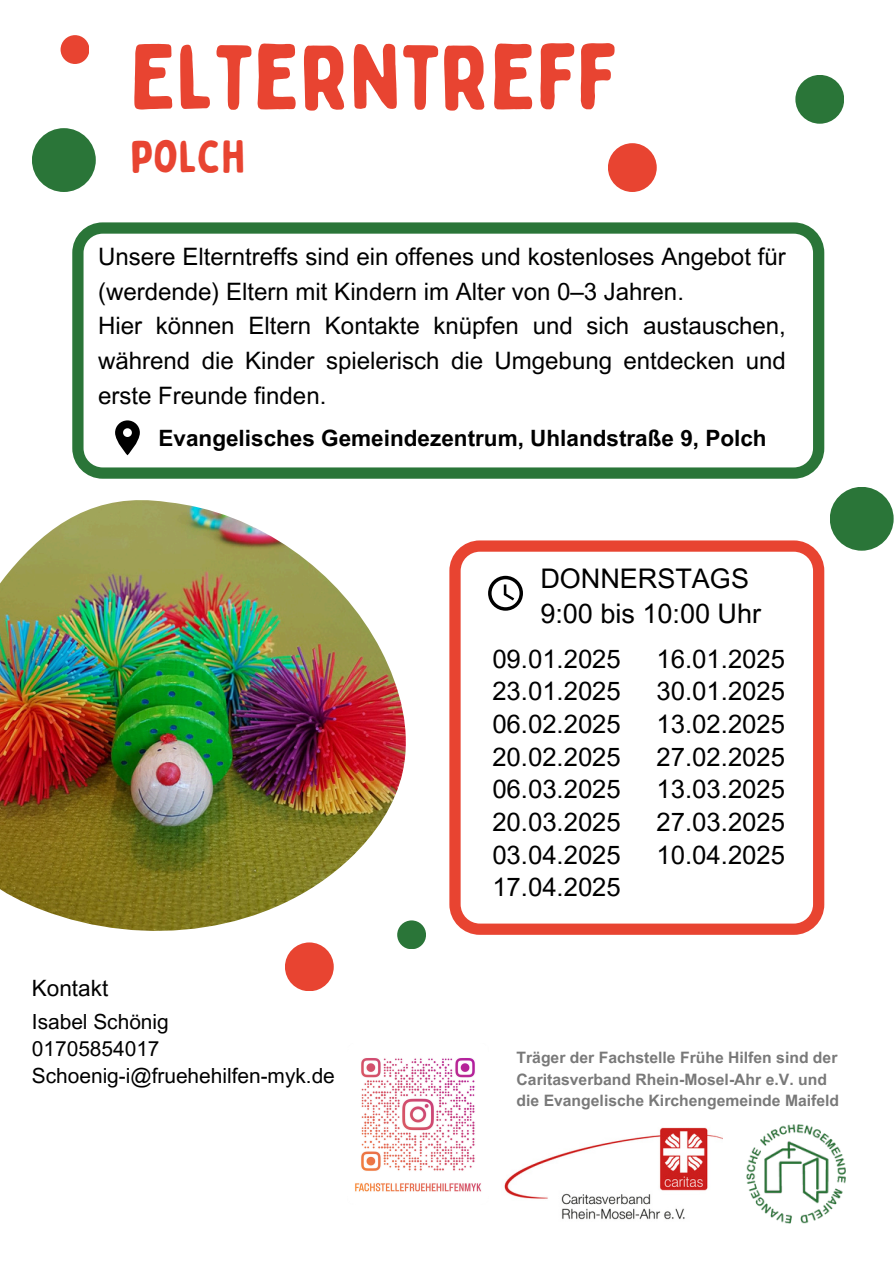
<style>
.page{position:relative;width:894px;height:1264px;background:#fff}
.page>*{position:absolute;margin:0;border:0;box-sizing:border-box;transform-origin:0 0}
.t1{font:91.5px "Bobby Jones Soft";color:#e84431}
.t2{font:45px "Bobby Jones Soft";color:#e84431}
.t3{font:27px/34.8px "Arial MT Pro";color:#000}
.t4{font:25.65px "Arial MT Pro";color:#000}
.t5{font:24px/34.8px "Arial MT Pro";color:#000}
.t6{font:700 22.5px "Arial MT Pro";color:#000}
.t7{font:22.5px "Arial MT Pro";color:#000}
.t8{font:20.85px/27px "Arial MT Pro";color:#000}
.t9{font:700 15.75px/21.6px "Arial MT Pro";color:#000}
</style>
<div class="page">
<svg style="left:72px;top:222px;width:752px;height:256px"></svg>
<img style="left:0;top:500px;width:405px;height:431px">
<svg style="left:449px;top:540px;width:375px;height:394px"></svg>
<div style="left:285px;top:942px;width:48px;height:49px;background:#e84431;border-radius:50%"></div>
<div style="left:61px;top:35px;width:28px;height:29px;background:#e84431;border-radius:50%"></div>
<div style="left:397px;top:920px;width:29px;height:29px;background:#2a7538;border-radius:50%"></div>
<div style="left:607px;top:143px;width:49px;height:49px;background:#e84431;border-radius:50%"></div>
<div style="left:32px;top:128px;width:64px;height:64px;background:#2a7538;border-radius:50%"></div>
<div style="left:829px;top:487px;width:64px;height:63px;background:#2a7538;border-radius:50%"></div>
<div style="left:795px;top:75px;width:49px;height:49px;background:#2a7538;border-radius:50%"></div>
<img style="left:746px;top:1124px;width:99px;height:99px">
<img style="left:504px;top:1127px;width:218px;height:93px">
<img style="left:355px;top:1058px;width:126px;height:134px">
<svg style="left:115px;top:420px;width:25px;height:35px"></svg>
<svg style="left:488px;top:576px;width:35px;height:34px"></svg>
<h5 class="t1" style="left:131px;top:20px;width:488px">ELTERNTREFF</h5>
<p class="t2" style="left:131px;top:128px;width:116px">POLCH</p>
<h4 class="t5" style="left:98px;top:242px;width:689px">Unsere Elterntreffs sind ein offenes und kostenloses Angebot für (werdende) Eltern mit Kindern im Alter von 0–3 Jahren.<br>Hier können Eltern Kontakte knüpfen und sich austauschen, während die Kinder spielerisch die Umgebung entdecken und erste Freunde finden.</h4>
<p class="t6" style="left:158px;top:430px;width:609px">Evangelisches Gemeindezentrum, Uhlandstraße 9, Polch</p>
<p class="t3" style="left:540px;top:564px;width:222px">DONNERSTAGS<br>9:00 bis 10:00 Uhr</p>
<h3 class="t7" style="left:32px;top:979px;width:78px">Kontakt</h3>
<h2 class="t8" style="left:32px;top:1011px;width:304px">Isabel Schönig<br>01705854017<br>Schoenig-i@fruehehilfen-myk.de</h2>
<p class="t4" style="left:492px;top:649px;width:130px">09.01.2025</p>
<p class="t4" style="left:656px;top:649px;width:130px">16.01.2025</p>
<p class="t4" style="left:492px;top:681px;width:130px">23.01.2025</p>
<p class="t4" style="left:656px;top:681px;width:130px">30.01.2025</p>
<p class="t4" style="left:492px;top:714px;width:130px">06.02.2025</p>
<p class="t4" style="left:656px;top:714px;width:130px">13.02.2025</p>
<p class="t4" style="left:492px;top:747px;width:130px">20.02.2025</p>
<p class="t4" style="left:656px;top:747px;width:130px">27.02.2025</p>
<p class="t4" style="left:492px;top:779px;width:130px">06.03.2025</p>
<p class="t4" style="left:656px;top:779px;width:130px">13.03.2025</p>
<p class="t4" style="left:492px;top:812px;width:130px">20.03.2025</p>
<p class="t4" style="left:656px;top:812px;width:130px">27.03.2025</p>
<p class="t4" style="left:492px;top:845px;width:130px">03.04.2025</p>
<p class="t4" style="left:656px;top:845px;width:130px">10.04.2025</p>
<p class="t4" style="left:492px;top:877px;width:130px">17.04.2025</p>
<p class="t9" style="left:516px;top:1048px;width:324px">Träger der Fachstelle Frühe Hilfen sind der<br>Caritasverband Rhein-Mosel-Ahr e.V. und die Evangelische Kirchengemeinde Maifeld</p>
</div>
